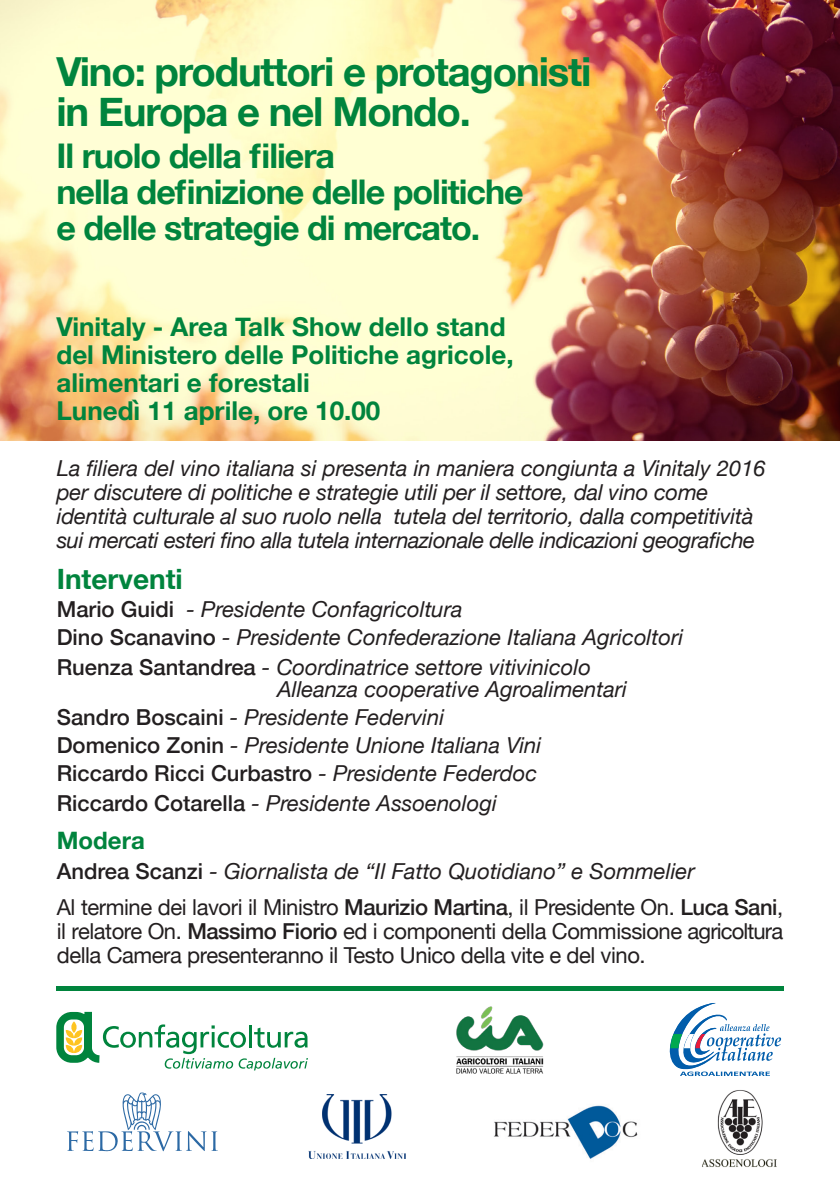
<style>
.page{position:relative;width:840px;height:1191px;background:#fff}
.page>*{position:absolute;margin:0;border:0;box-sizing:border-box;transform-origin:0 0}
.t1{font:700 40px "Helvetica Neue";letter-spacing:-.03em;color:#00843d}
.t2{font:700 34px "Helvetica Neue";letter-spacing:-.03em;color:#00843d}
.t3{font:700 28px "Helvetica Neue";color:#00843d}
.t4{font:700 26px "Helvetica Neue";color:#00843d}
.t5{font:700 24px "Helvetica Neue";color:#00843d}
.t6{font:italic 22px/24px "Helvetica Neue";color:#231f20}
.t7{font:22px/24px "Helvetica Neue";letter-spacing:-.02em;color:#231f20;text-align:justify}
.t8{font:500 22px "Helvetica Neue";color:#231f20}
.s1{font-weight:500;font-style:normal}
.s2{font-weight:400;font-style:italic}
.s3{font-weight:500}
</style>
<div class="page">
<img style="left:0;top:0;width:839px;height:440px">
<div style="left:57px;top:986px;width:726px;height:5px;background:#00843d"></div>
<svg style="left:56px;top:1012px;width:252px;height:57px"></svg>
<svg style="left:669px;top:1004px;width:111px;height:72px"></svg>
<img style="left:456px;top:1006px;width:88px;height:68px">
<img style="left:308px;top:1095px;width:97px;height:63px">
<img style="left:703px;top:1091px;width:73px;height:76px">
<img style="left:494px;top:1105px;width:144px;height:54px">
<svg style="left:67px;top:1093px;width:151px;height:58px"></svg>
<p class="t1" style="left:56px;top:41px;width:536px">Vino: produttori e protagonisti</p>
<p class="t1" style="left:56px;top:81px;width:416px">in Europa e nel Mondo.</p>
<p class="t2" style="left:56px;top:129px;width:280px">Il ruolo della filiera</p>
<p class="t2" style="left:56px;top:165px;width:468px">nella definizione delle politiche</p>
<p class="t2" style="left:56px;top:201px;width:425px">e delle strategie di mercato.</p>
<p class="t4" style="left:56px;top:307px;width:450px">Vinitaly - Area Talk Show dello stand</p>
<p class="t4" style="left:56px;top:335px;width:458px">del Ministero delle Politiche agricole,</p>
<p class="t4" style="left:56px;top:363px;width:255px">alimentari e forestali</p>
<p class="t4" style="left:56px;top:391px;width:325px">Lunedì 11 aprile, ore 10.00</p>
<p class="t6" style="left:57px;top:457px;width:710px">La filiera del vino italiana si presenta in maniera congiunta a Vinitaly 2016 per discutere di politiche e strategie utili per il settore, dal vino come</p>
<p class="t6" style="left:57px;top:505px;width:699px">identità culturale al suo ruolo nella tutela del territorio, dalla competitività sui mercati esteri fino alla tutela internazionale delle indicazioni geografiche</p>
<p class="t3" style="left:57px;top:557px;width:127px">Interventi</p>
<p class="t6" style="left:57px;top:598px;width:407px"><span class="s1">Mario Guidi</span> - Presidente Confagricoltura</p>
<p class="t6" style="left:57px;top:626px;width:627px"><span class="s1">Dino Scanavino</span> - Presidente Confederazione Italiana Agricoltori</p>
<p class="t6" style="left:57px;top:656px;width:535px"><span class="s1">Ruenza Santandrea</span> - Coordinatrice settore vitivinicolo</p>
<p class="t6" style="left:277px;top:678px;width:351px">Alleanza cooperative Agroalimentari</p>
<p class="t6" style="left:57px;top:706px;width:389px"><span class="s1">Sandro Boscaini</span> - Presidente Federvini</p>
<p class="t6" style="left:57px;top:734px;width:486px"><span class="s1">Domenico Zonin</span> - Presidente Unione Italiana Vini</p>
<p class="t8" style="left:57px;top:756px;width:482px">Riccardo Ricci Curbastro <span class="s2">- Presidente Federdoc</span></p>
<p class="t6" style="left:57px;top:792px;width:441px"><span class="s1">Riccardo Cotarella</span> - Presidente Assoenologi</p>
<p class="t5" style="left:57px;top:822px;width:89px">Modera</p>
<p class="t6" style="left:57px;top:860px;width:639px"><span class="s1">Andrea Scanzi</span> - Giornalista de “Il Fatto Quotidiano” e Sommelier</p>
<p class="t7" style="left:57px;top:896px;width:727px">Al termine dei lavori il Ministro <span class="s3">Maurizio Martina</span>, il Presidente On. <span class="s3">Luca Sani</span>, il relatore On. <span class="s3">Massimo Fiorio</span> ed i componenti della Commissione agricoltura della Camera presenteranno il Testo Unico della vite e del vino.</p>
</div>
